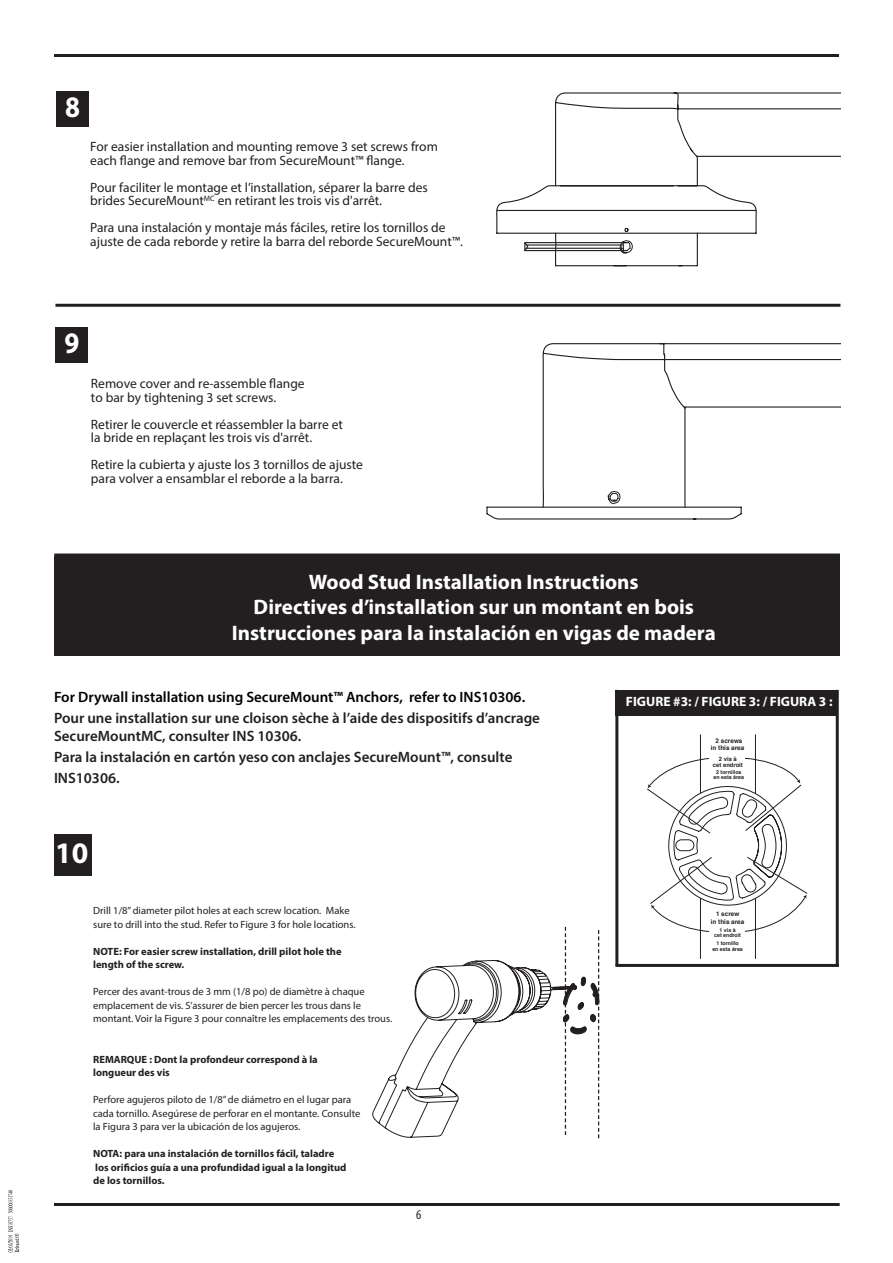
<style>
.page{position:relative;width:893px;height:1263px;background:#fff}
.page>*{position:absolute;margin:0;border:0;box-sizing:border-box;transform-origin:0 0}
.t1{font:700 29.85px "Myriad Pro";color:#fff}
.t2{font:700 29.85px "Myriad Pro";color:#fff;scale:.9 1}
.t3{font:700 21px/25.2px "Myriad Pro";color:#fff;text-align:center}
.t4{font:600 15px/18px "Myriad Pro";color:#231f20}
.t5{font:600 15px "Myriad Pro";color:#000}
.t6{font:13.5px/13.5px "Myriad Pro";color:#231f20}
.t7{font:700 13.5px "Myriad Pro";color:#fff}
.t8{font:condensed 13.5px "Myriad Pro";color:#231f20}
.t9{font:10.5px/13.5px "Myriad Pro";color:#231f20}
.t10{font:700 10.5px/13.5px "Myriad Pro";color:#231f20}
.t11{font:700 6.45px/7.6px "Helvetica";color:#231f20;text-align:center}
.t12{font:700 6px/6px "Helvetica";color:#231f20;text-align:center}
.t13{font:700 5.4px/5.4px "Helvetica";color:#231f20;text-align:center}
</style>
<div class="page">
<div style="left:55px;top:834px;width:37px;height:41px;background:#231f20"></div>
<div style="left:54px;top:556px;width:786px;height:100px;background:#231f20"></div>
<hr style="left:54px;top:1203px;width:786px;height:3px;background:#231f20">
<hr style="left:54px;top:553px;width:786px;height:3px;background:#231f20">
<svg style="left:372px;top:927px;width:227px;height:211px"></svg>
<hr style="left:836px;top:690px;width:3px;height:275px;background:#231f20">
<div style="left:615px;top:690px;width:222px;height:26px;background:#231f20"></div>
<hr style="left:700px;top:735px;width:1px;height:223px;background:#231f20">
<hr style="left:755px;top:735px;width:1px;height:223px;background:#231f20">
<svg style="left:647px;top:757px;width:161px;height:175px"></svg>
<div style="left:709px;top:755px;width:36px;height:5px;background:#fff"></div>
<div style="left:709px;top:928px;width:36px;height:6px;background:#fff"></div>
<hr style="left:615px;top:690px;width:3px;height:275px;background:#231f20">
<hr style="left:615px;top:964px;width:224px;height:3px;background:#231f20">
<hr style="left:55px;top:304px;width:785px;height:3px;background:#231f20">
<div style="left:57px;top:91px;width:32px;height:35px;background:#231f20"></div>
<svg style="left:554px;top:92px;width:286px;height:93px"></svg>
<svg style="left:496px;top:185px;width:261px;height:82px"></svg>
<hr style="left:527px;top:248px;width:96px;height:1px;background:#231f20">
<hr style="left:527px;top:244px;width:96px;height:2px;background:#231f20">
<div style="left:56px;top:328px;width:32px;height:35px;background:#231f20"></div>
<svg style="left:486px;top:343px;width:354px;height:177px"></svg>
<hr style="left:54px;top:54px;width:785px;height:3px;background:#231f20">
<svg style="left:8px;top:1190px;width:11px;height:62px"></svg>
<h1 class="t2" style="left:65px;top:87px;width:18px">8</h1>
<p class="t6" style="left:90px;top:140px;width:349px">For easier installation and mounting remove 3 set screws from each flange and remove bar from SecureMount™ flange.</p>
<p class="t6" style="left:90px;top:180px;width:339px">Pour faciliter le montage et l’installation, séparer la barre des brides SecureMount<sup>MC</sup> en retirant les trois vis d'arrêt.</p>
<p class="t6" style="left:90px;top:221px;width:374px">Para una instalación y montaje más fáciles, retire los tornillos de ajuste de cada reborde y retire la barra del reborde SecureMount™.</p>
<h1 class="t2" style="left:64px;top:324px;width:18px">9</h1>
<p class="t6" style="left:91px;top:377px;width:215px">Remove cover and re-assemble flange to bar by tightening 3 set screws.</p>
<p class="t6" style="left:91px;top:417px;width:253px">Retirer le couvercle et réassembler la barre et la bride en replaçant les trois vis d'arrêt.</p>
<p class="t6" style="left:91px;top:458px;width:274px">Retire la cubierta y ajuste los 3 tornillos de ajuste para volver a ensamblar el reborde a la barra.</p>
<h2 class="t3" style="left:232px;top:569px;width:485px">Wood Stud Installation Instructions<br>Directives d’installation sur un montant en bois<br>Instrucciones para la instalación en vigas de madera</h2>
<p class="t5" style="left:54px;top:687px;width:473px">For Drywall installation using SecureMount™ Anchors, refer to INS10306.</p>
<p class="t4" style="left:54px;top:708px;width:488px">Pour une installation sur une cloison sèche à l’aide des dispositifs d’ancrage<br>SecureMountMC, consulter INS 10306.</p>
<p class="t4" style="left:54px;top:746px;width:460px;line-height:21px">Para la instalación en cartón yeso con anclajes SecureMount™, consulte<br>INS10306.</p>
<h1 class="t1" style="left:55px;top:834px;width:35px">10</h1>
<p class="t9" style="left:93px;top:904px;width:264px">Drill 1/8” diameter pilot holes at each screw location. Make sure to drill into the stud. Refer to Figure 3 for hole locations.</p>
<p class="t10" style="left:93px;top:944px;width:250px">NOTE: For easier screw installation, drill pilot hole the length of the screw.</p>
<p class="t9" style="left:93px;top:985px;width:301px">Percer des avant-trous de 3 mm (1/8 po) de diamètre à chaque emplacement de vis. S’assurer de bien percer les trous dans le montant. Voir la Figure 3 pour connaître les emplacements des trous.</p>
<p class="t10" style="left:93px;top:1052px;width:226px">REMARQUE : Dont la profondeur correspond à la longueur des vis</p>
<p class="t9" style="left:93px;top:1093px;width:269px">Perfore agujeros piloto de 1/8” de diámetro en el lugar para cada tornillo. Asegúrese de perforar en el montante. Consulte la Figura 3 para ver la ubicación de los agujeros.</p>
<p class="t10" style="left:93px;top:1146px;width:255px">NOTA: para una instalación de tornillos fácil, taladre los orificios guía a una profundidad igual a la longitud de los tornillos.</p>
<p class="t8" style="left:416px;top:1206px;width:7px">6</p>
<p class="t7" style="left:626px;top:693px;width:208px">FIGURE #3: / FIGURE 3: / FIGURA 3 :</p>
<p class="t11" style="left:711px;top:737px;width:35px">2 screws in this area</p>
<p class="t13" style="left:714px;top:769px;width:32px">2 tornillos en esta área</p>
<p class="t12" style="left:713px;top:756px;width:31px">2 vis à<br>cet endroit</p>
<p class="t11" style="left:711px;top:910px;width:35px">1 screw<br>in this area</p>
<p class="t13" style="left:712px;top:941px;width:32px">1 tornillo<br>en esta área</p>
<p class="t13" style="left:714px;top:927px;width:28px">1 vis à<br>cet endroit</p>
</div>
